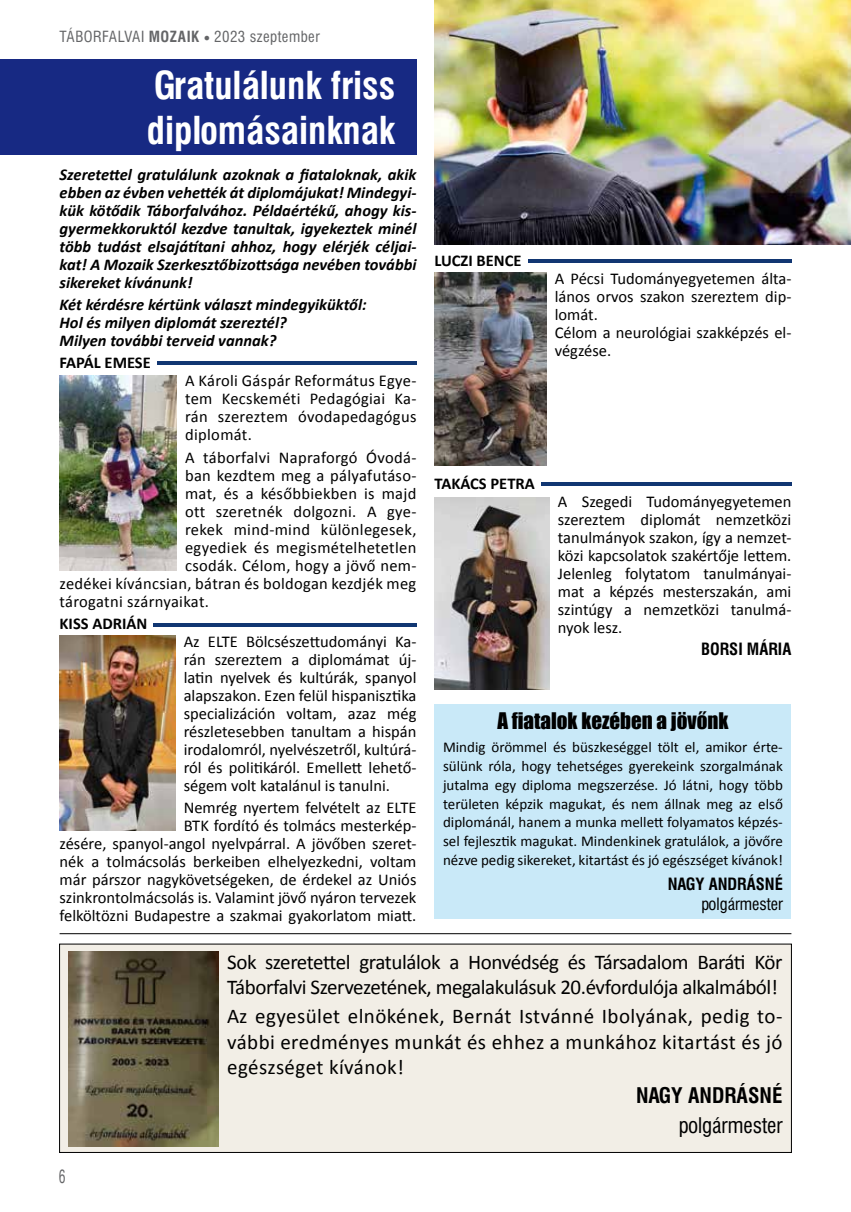
<style>
.page{position:relative;width:851px;height:1212px;background:#fff}
.page>*{position:absolute;margin:0;border:0;box-sizing:border-box;transform-origin:0 0}
.t1{font:700 37.5px/45px "Swiss 721 Cn PFL";color:#fff}
.t2{font:21px/25.2px "Calibri";letter-spacing:-.02em;color:#000}
.t3{font:21px "Impact";color:#000}
.t4{font:700 21px "Swiss 721 Cn PFL";color:#000}
.t5{font:21px "Swiss 721 Cn PFL";color:#000}
.t6{font:18px "Swiss 721 Cn PFL";color:#646567;scale:.75 1}
.t7{font:16.5px/18px "Calibri";color:#000;text-align:justify}
.t8{font:italic 700 16.5px/18px "Calibri";color:#000;text-align:justify}
.t9{font:16.5px "Calibri";letter-spacing:.02em;color:#000}
.t10{font:700 16.5px "Calibri";color:#000}
.t11{font:700 16.5px "Swiss 721 Cn PFL";color:#000}
.t12{font:16.5px "Swiss 721 Cn PFL";color:#000}
.t13{font:15px/18.9px "Calibri";color:#000;text-align:justify}
.t14{font:15px "Swiss 721 Cn PFL";letter-spacing:.03em;color:#646567}
.s1{font-weight:700}
.s2{font-family:"Times New Roman";font-size:10.5px}
</style>
<div class="page">
<div style="left:0;top:59px;width:416px;height:96px;background:#172983"></div>
<img style="left:60px;top:375px;width:116px;height:195px">
<img style="left:60px;top:635px;width:115px;height:195px">
<img style="left:434px;top:497px;width:115px;height:192px">
<img style="left:434px;top:272px;width:112px;height:194px">
<div style="left:434px;top:704px;width:357px;height:214px;background:#c9e9f8"></div>
<img style="left:434px;top:0;width:416px;height:245px">
<hr style="left:60px;top:933px;width:731px;height:1px;background:#000">
<hr style="left:157px;top:361px;width:259px;height:4px;background:#113672">
<hr style="left:528px;top:259px;width:263px;height:3px;background:#113672">
<hr style="left:541px;top:483px;width:250px;height:3px;background:#113672">
<hr style="left:153px;top:623px;width:263px;height:3px;background:#113672">
<div style="left:60px;top:944px;width:731px;height:208px;background:#f2eee6"></div>
<div style="left:59px;top:944px;width:732px;height:209px;border:1px solid #000"></div>
<img style="left:69px;top:952px;width:149px;height:194px">
<p class="t14" style="left:60px;top:28px;width:262px">TÁBORFALVAI <span class="s1">MOZAIK</span> <span class="s2">●</span> 2023 szeptember</p>
<h1 class="t1" style="left:147px;top:62px;width:250px">Gratulálunk friss diplomásainknak</h1>
<p class="t8" style="left:60px;top:164px;width:358px">Szeretettel gratulálunk azoknak a fiataloknak, akik ebben az évben vehették át diplomájukat! Mindegyi&shy;kük kötődik Táborfalvához. Példaértékű, ahogy kis&shy;gyermekkoruktól kezdve tanultak, igyekeztek minél több tudást elsajátítani ahhoz, hogy elérjék céljai&shy;kat! A Mozaik Szerkesztőbizottsága nevében további sikereket kívánunk!</p>
<p class="t8" style="left:60px;top:295px;width:308px;text-align:left">Két kérdésre kértünk választ mindegyiküktől:<br>Hol és milyen diplomát szereztél?<br>Milyen további terveid vannak?</p>
<p class="t10" style="left:60px;top:353px;width:93px">FAPÁL EMESE</p>
<p class="t7" style="left:185px;top:371px;width:233px">A Károli Gáspár Református Egye&shy;tem Kecskeméti Pedagógiai Ka&shy;rán szereztem óvodapedagógus diplomát.</p>
<p class="t9" style="left:185px;top:447px;width:233px">A táborfalvi Napraforgó Óvodá-</p>
<p class="t9" style="left:185px;top:465px;width:233px">ban kezdtem meg a pályafutáso-</p>
<p class="t9" style="left:185px;top:483px;width:233px">mat, és a későbbiekben is majd</p>
<p class="t9" style="left:185px;top:501px;width:233px">ott szeretnék dolgozni. A gye-</p>
<p class="t9" style="left:185px;top:519px;width:233px">rekek mind-mind különlegesek,</p>
<p class="t9" style="left:185px;top:537px;width:233px">egyediek és megismételhetetlen</p>
<p class="t9" style="left:185px;top:555px;width:233px">csodák. Célom, hogy a jövő nem-</p>
<p class="t9" style="left:60px;top:573px;width:358px">zedékei kíváncsian, bátran és boldogan kezdjék meg</p>
<p class="t7" style="left:60px;top:591px;width:151px">tárogatni szárnyaikat.</p>
<p class="t10" style="left:60px;top:613px;width:89px">KISS ADRIÁN</p>
<p class="t7" style="left:184px;top:632px;width:234px">Az ELTE Bölcsészettudományi Ka&shy;rán szereztem a diplomámat új&shy;latin nyelvek és kultúrák, spanyol alapszakon. Ezen felül hispanisztika specializáción voltam, azaz még részletesebben tanultam a hispán irodalomról, nyelvészetről, kultúrá&shy;ról és politikáról. Emellett lehető&shy;ségem volt katalánul is tanulni.</p>
<p class="t7" style="left:60px;top:798px;width:358px;text-align:right">Nemrég nyertem felvételt az ELTE<br>BTK fordító és tolmács mesterkép-<br>zésére, spanyol-angol nyelvpárral. A jövőben szeret&shy;nék a tolmácsolás berkeiben elhelyezkedni, voltam már párszor nagykövetségeken, de érdekel az Uniós szinkrontolmácsolás is. Valamint jövő nyáron tervezek felköltözni Budapestre a szakmai gyakorlatom miatt.</p>
<p class="t10" style="left:434px;top:250px;width:89px">LUCZI BENCE</p>
<p class="t7" style="left:554px;top:268px;width:238px;text-align:left">A Pécsi Tudományegyetemen álta&shy;lános orvos szakon szereztem dip&shy;lomát.<br>Célom a neurológiai szakképzés el&shy;végzése.</p>
<p class="t10" style="left:434px;top:473px;width:102px">TAKÁCS PETRA</p>
<p class="t7" style="left:557px;top:492px;width:235px">A Szegedi Tudományegyetemen szereztem diplomát nemzetközi tanulmányok szakon, így a nemzet&shy;közi kapcsolatok szakértője lettem.<br>Jelenleg folytatom tanulmányai&shy;mat a képzés mesterszakán, ami szintúgy a nemzetközi tanulmá&shy;nyok lesz.</p>
<p class="t11" style="left:701px;top:639px;width:92px">BORSI MÁRIA</p>
<p class="t3" style="left:497px;top:704px;width:232px">A fiatalok kezében a jövőnk</p>
<p class="t13" style="left:443px;top:737px;width:341px">Mindig örömmel és büszkeséggel tölt el, amikor érte&shy;sülünk róla, hogy tehetséges gyerekeink szorgalmának jutalma egy diploma megszerzése. Jó látni, hogy több területen képzik magukat, és nem állnak meg az első diplománál, hanem a munka mellett folyamatos képzés&shy;sel fejlesztik magukat. Mindenkinek gratulálok, a jövőre nézve pedig sikereket, kitartást és jó egészséget kívánok!</p>
<p class="t11" style="left:667px;top:874px;width:116px">NAGY ANDRÁSNÉ</p>
<p class="t12" style="left:701px;top:894px;width:83px">polgármester</p>
<p class="t6" style="left:59px;top:1165px;width:10px">6</p>
<p class="t2" style="left:227px;top:948px;width:556px">Sok szeretettel gratulálok a Honvédség és Társadalom Baráti Kör<br>Táborfalvi Szervezetének, megalakulásuk 20.évfordulója alkalmából!</p>
<p class="t2" style="left:227px;top:1003px;width:556px;text-align:justify">Az egyesület elnökének, Bernát Istvánné Ibolyának, pedig to&shy;vábbi eredményes munkát és ehhez a munkához kitartást és jó egészséget kívánok!</p>
<p class="t4" style="left:636px;top:1083px;width:148px">NAGY ANDRÁSNÉ</p>
<p class="t5" style="left:678px;top:1112px;width:105px">polgármester</p>
</div>
